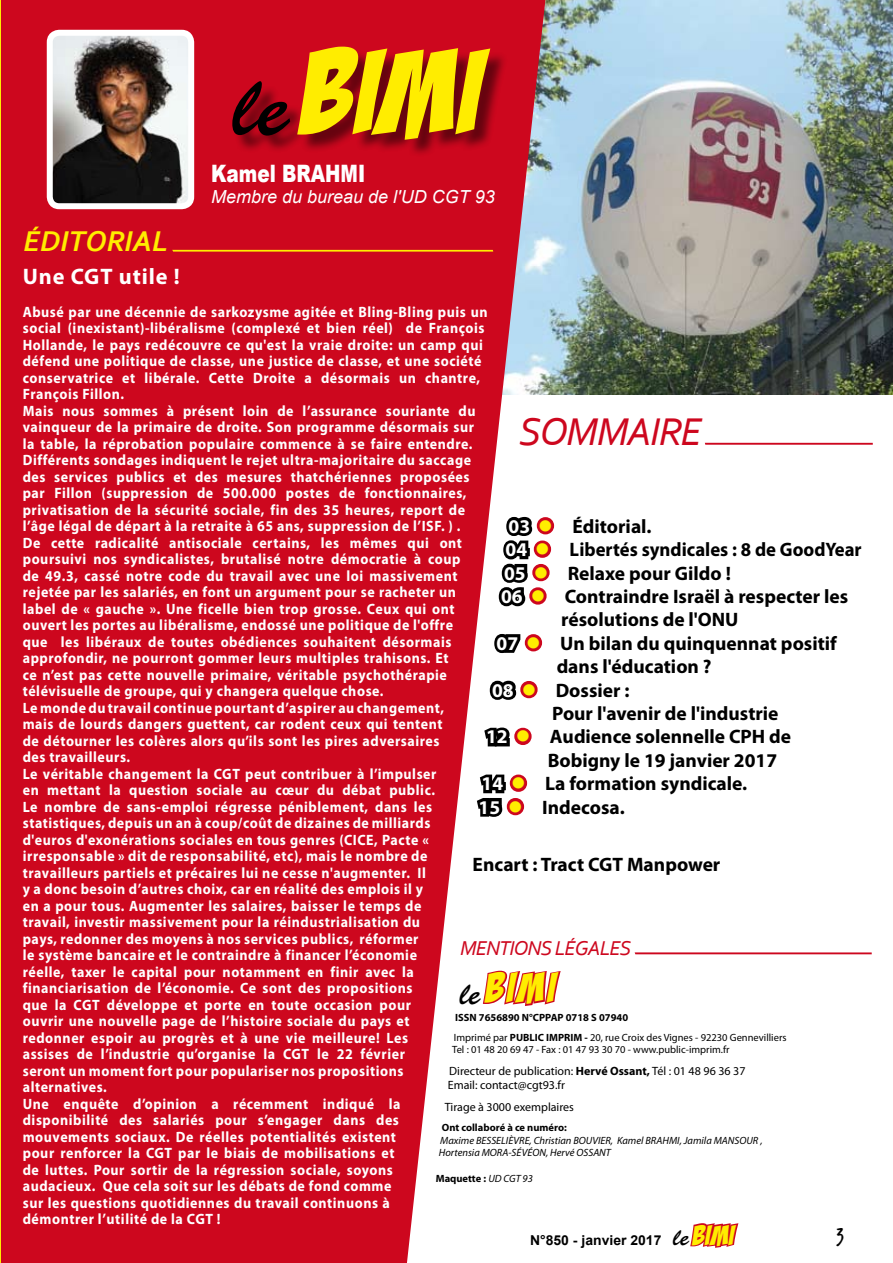
<style>
.page{position:relative;width:893px;height:1263px;background:#fff}
.page>*{position:absolute;margin:0;border:0;box-sizing:border-box;transform-origin:0 0}
.t1{font:118.95px "Bada Boom BB";color:#ffed00}
.t2{font:40.95px "Bada Boom BB";color:#ffed00}
.t3{font:italic 40.5px "Corbel";letter-spacing:-.04em;color:#cd071e}
.t4{font:italic 700 30px "Corbel";color:#ffed00}
.t5{font:27.3px "Bada Boom BB";color:#ffed00}
.t6{font:900 24px "Arial";color:#fff;scale:.77 1}
.t7{font:700 22.5px "Myriad Pro";letter-spacing:.04em;color:#fff}
.t8{font:22.5px "Trash Hand";color:#000}
.t9{font:italic 21px "Corbel";letter-spacing:-.04em;color:#cd071e}
.t10{font:700 19.5px "Myriad Pro";color:#000}
.t11{font:700 19.5px "Myriad Pro";color:#000;scale:.96 1}
.t12{font:italic 18px "Arial";color:#fff}
.t13{font:700 15px/16.5px "Myriad Pro";letter-spacing:.04em;color:#fff;scale:.93 1}
.t14{font:700 13.65px "Arial";color:#000}
.t15{font:12px/14.4px "Myriad Pro";color:#000}
.t16{font:10.5px/19.8px "Myriad Pro";color:#000}
.t17{font:italic 10.5px/12.6px "Myriad Pro";color:#000}
.t18{font:700 10.5px "Myriad Pro";color:#000}
.s1{font-family:"Brush Script Std";font-size:85.5px;color:#000}
.s2{color:#fff}
.s3{color:#ffed00}
.s4{font-family:"Brush Script Std";font-size:31.5px;color:#000}
.s5{font-weight:700}
.s6{font-weight:400;font-style:italic}
.s7{font-family:"Brush Script Std";font-size:24px;color:#000}
</style>
<div class="page">
<svg style="left:690px;top:1223px;width:49px;height:25px"></svg>
<img style="left:545px;top:0;width:348px;height:395px">
<div style="left:1px;top:0;width:544px;height:1263px;background:#cd071e"></div>
<svg style="left:430px;top:405px;width:443px;height:550px"></svg>
<svg style="left:496px;top:512px;width:63px;height:98px"></svg>
<svg style="left:491px;top:629px;width:56px;height:27px"></svg>
<svg style="left:487px;top:676px;width:55px;height:27px"></svg>
<svg style="left:473px;top:723px;width:63px;height:97px"></svg>
<svg style="left:429px;top:955px;width:116px;height:258px"></svg>
<svg style="left:456px;top:940px;width:173px;height:82px"></svg>
<svg style="left:451px;top:1032px;width:94px;height:24px"></svg>
<svg style="left:448px;top:1066px;width:97px;height:27px"></svg>
<svg style="left:444px;top:1102px;width:101px;height:12px"></svg>
<svg style="left:438px;top:1123px;width:107px;height:35px"></svg>
<svg style="left:436px;top:1173px;width:97px;height:11px"></svg>
<img style="left:54px;top:37px;width:133px;height:165px">
<div style="left:47px;top:30px;width:147px;height:179px;border:6px solid #fff;border-radius:9px"></div>
<div style="left:234px;top:49px;width:415px;height:151px;background:#000;opacity:.5"></div>
<svg style="left:172px;top:250px;width:321px;height:2px"></svg>
<svg style="left:705px;top:443px;width:168px;height:2px"></svg>
<svg style="left:635px;top:952px;width:237px;height:2px"></svg>
<hr style="left:0;top:0;width:1px;height:1263px;background:#ffed00">
<h1 class="t1" style="left:233px;top:29px;width:253px"><span class="s1">le</span>BIMI</h1>
<h3 class="t6" style="left:211px;top:156px;width:201px">Kamel BRAHMI</h3>
<p class="t12" style="left:211px;top:185px;width:285px">Membre du bureau de l'UD CGT 93</p>
<h3 class="t4" style="left:23px;top:222px;width:146px">éDITORIAL</h3>
<h3 class="t7" style="left:23px;top:261px;width:159px">Une CGT utile !</h3>
<p class="t13" style="left:23px;top:303px;width:501px">Abusé par une décennie de sarkozysme agitée et Bling-Bling puis un social (inexistant)-libéralisme (complexé et bien réel) de François Hollande, le pays redécouvre ce qu'est la vraie droite: un camp qui défend une politique de classe, une justice de classe, et une société conservatrice et libérale. Cette Droite a désormais un chantre, François Fillon.<br>Mais nous sommes à présent loin de l’assurance souriante du vainqueur de la primaire de droite. Son programme désormais sur la table, la réprobation populaire commence à se faire entendre.<br>Différents sondages indiquent le rejet ultra-majoritaire du saccage des services publics et des mesures thatchériennes proposées par Fillon (suppression de 500.000 postes de fonctionnaires, privatisation de la sécurité sociale, fin des 35 heures, report de l’âge légal de départ à la retraite à 65 ans, suppression de l’ISF. ) .<br>De cette radicalité antisociale certains, les mêmes qui ont poursuivi nos syndicalistes, brutalisé notre démocratie à coup<br>de 49.3, cassé notre code du travail avec une loi massivement rejetée par les salariés, en font un argument pour se racheter un label de « gauche ». Une ficelle bien trop grosse. Ceux qui ont ouvert les portes au libéralisme, endossé une politique de l'offre<br>que les libéraux de toutes obédiences souhaitent désormais approfondir, ne pourront gommer leurs multiples trahisons. Et<br>ce n’est pas cette nouvelle primaire, véritable psychothérapie télévisuelle de groupe, qui y changera quelque chose.<br>Le monde du travail continue pourtant d’aspirer au changement,<br>mais de lourds dangers guettent, car rodent ceux qui tentent<br>de détourner les colères alors qu’ils sont les pires adversaires<br>des travailleurs.<br>Le véritable changement la CGT peut contribuer à l’impulser<br>en mettant la question sociale au cœur du débat public.<br>Le nombre de sans-emploi régresse péniblement, dans les statistiques, depuis un an à coup/coût de dizaines de milliards<br>d'euros d'exonérations sociales en tous genres (CICE, Pacte « irresponsable » dit de responsabilité, etc), mais le nombre de travailleurs partiels et précaires lui ne cesse n'augmenter. Il<br>y a donc besoin d’autres choix, car en réalité des emplois il y<br>en a pour tous. Augmenter les salaires, baisser le temps de<br>travail, investir massivement pour la réindustrialisation du<br>pays, redonner des moyens à nos services publics, réformer<br>le système bancaire et le contraindre à financer l’économie<br>réelle, taxer le capital pour notamment en finir avec la financiarisation de l’économie. Ce sont des propositions<br>que la CGT développe et porte en toute occasion pour<br>ouvrir une nouvelle page de l’histoire sociale du pays et<br>redonner espoir au progrès et à une vie meilleure! Les<br>assises de l’industrie qu’organise la CGT le 22 février<br>seront un moment fort pour populariser nos propositions alternatives.<br>Une enquête d’opinion a récemment indiqué la disponibilité des salariés pour s’engager dans des mouvements sociaux. De réelles potentialités existent<br>pour renforcer la CGT par le biais de mobilisations et<br>de luttes. Pour sortir de la régression sociale, soyons<br>audacieux. Que cela soit sur les débats de fond comme<br>sur les questions quotidiennes du travail continuons à<br>démontrer l’utilité de la CGT !</p>
<h3 class="t3" style="left:519px;top:407px;width:184px">SOMMAIRE</h3>
<h3 class="t10" style="left:509px;top:513px;width:144px"><span class="s2">03</span> <span class="s3">●</span> éditorial.</h3>
<h3 class="t11" style="left:506px;top:537px;width:372px"><span class="s2">04</span> <span class="s3">●</span> Libertés syndicales : 8 de GoodYear</h3>
<h3 class="t10" style="left:504px;top:560px;width:228px"><span class="s2">05</span> <span class="s3">●</span> Relaxe pour Gildo !</h3>
<h3 class="t10" style="left:501px;top:584px;width:349px"><span class="s2">06</span> <span class="s3">●</span> Contraindre Israël à respecter les</h3>
<h3 class="t10" style="left:561px;top:607px;width:179px">résolutions de l'ONU</h3>
<h3 class="t10" style="left:497px;top:630px;width:342px"><span class="s2">07</span> <span class="s3">●</span> Un bilan du quinquennat positif</h3>
<h3 class="t10" style="left:557px;top:654px;width:156px">dans l'éducation ?</h3>
<h3 class="t10" style="left:492px;top:677px;width:139px"><span class="s2">08</span> <span class="s3">●</span> Dossier :</h3>
<h3 class="t10" style="left:552px;top:701px;width:228px">Pour l'avenir de l'industrie</h3>
<h3 class="t10" style="left:486px;top:724px;width:307px"><span class="s2">12</span> <span class="s3">●</span> Audience solennelle CPH de</h3>
<h3 class="t10" style="left:548px;top:747px;width:231px">Bobigny le 19 janvier 2017</h3>
<h3 class="t10" style="left:482px;top:771px;width:267px"><span class="s2">14</span> <span class="s3">●</span> La formation syndicale.</h3>
<h3 class="t10" style="left:479px;top:794px;width:148px"><span class="s2">15</span> <span class="s3">●</span> Indecosa.</h3>
<h3 class="t10" style="left:473px;top:852px;width:249px">Encart : Tract CGT Manpower</h3>
<h3 class="t9" style="left:460px;top:935px;width:173px">MENTIONS LéGALES</h3>
<h2 class="t2" style="left:460px;top:966px;width:98px"><span class="s4">le</span> BIMI</h2>
<p class="t16" style="left:454px;top:1007px;width:334px"><span class="s5">ISSN 7656890 N°CPPAP 0718 S 07940<br></span>Imprimé par <span class="s5">PUBLIC IMPRIM -</span> 20, rue Croix des Vignes - 92230 Gennevilliers</p>
<p class="t16" style="left:452px;top:1040px;width:279px">Tel : 01 48 20 69 47 - Fax : 01 47 93 30 70 - www.public-imprim.fr</p>
<p class="t15" style="left:448px;top:1063px;width:299px">Directeur de publication: <span class="s5">Hervé Ossant,</span> Tél : 01 48 96 36 37<br>Email: contact@cgt93.fr</p>
<p class="t15" style="left:445px;top:1100px;width:131px">Tirage à 3000 exemplaires</p>
<p class="t18" style="left:442px;top:1121px;width:127px">Ont collaboré à ce numéro:</p>
<p class="t17" style="left:439px;top:1134px;width:325px">Maxime BESSELIèVRE, Christian BOUVIER, Kamel BRAHMI, Jamila MANSOUR ,<br>Hortensia MORA-SéVéON, Hervé OSSANT</p>
<p class="t18" style="left:436px;top:1171px;width:99px">Maquette : <span class="s6">UD CGT 93</span></p>
<h3 class="t5" style="left:673px;top:1221px;width:63px"><span class="s7">le</span> BIMI</h3>
<p class="t14" style="left:530px;top:1231px;width:133px">N°850 - janvier 2017</p>
<h3 class="t8" style="left:837px;top:1223px;width:9px">3</h3>
</div>
